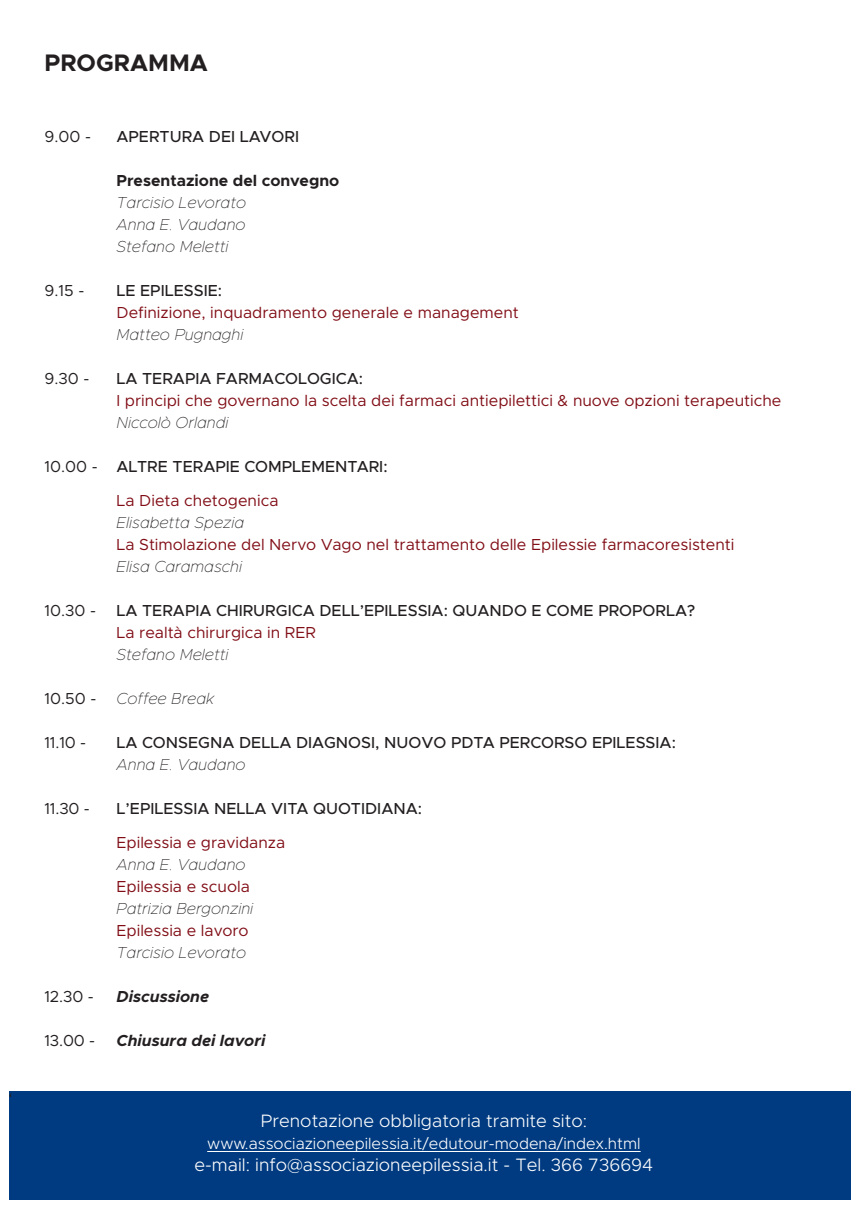
<style>
.page{position:relative;width:859px;height:1208px;background:#fff}
.page>*{position:absolute;margin:0;border:0;box-sizing:border-box;transform-origin:0 0}
.t1{font:700 24px "Metropolis";color:#231f20}
.t2{font:300 18px "Metropolis";color:#fff}
.t3{font:16px "Metropolis";color:#810d16}
.t4{font:500 16px/34px "Metropolis";color:#231f20}
.t5{font:italic 100 16px/22px "Metropolis";color:#231f20;text-align:justify}
.t6{font:300 16px "Metropolis";color:#fff}
.t7{font:16px "Metropolis";letter-spacing:-.01em;color:#231f20}
.t8{font:italic 700 16px "Metropolis";color:#231f20}
.t9{font:700 16px "Metropolis";color:#231f20}
.s1{font-weight:400}
.s2{font-weight:400;color:#810d16}
</style>
<div class="page">
<div style="left:9px;top:1091px;width:841px;height:108px;background:#003b81"></div>
<hr style="left:207px;top:1151px;width:434px;height:1px;background:#fff">
<p class="t7" style="left:9px;top:1088px;width:6px">‘</p>
<h1 class="t1" style="left:45px;top:47px;width:165px">PROGRAMMA</h1>
<p class="t7" style="left:45px;top:126px;width:48px">9.00 -</p>
<p class="t4" style="left:117px;top:119px;width:184px">APERTURA DEI LAVORI</p>
<p class="t9" style="left:117px;top:170px;width:224px">Presentazione del convegno</p>
<p class="t5" style="left:117px;top:191px;width:131px">Tarcisio Levorato Anna E. Vaudano Stefano Meletti</p>
<p class="t7" style="left:45px;top:280px;width:41px">9.15 -</p>
<p class="t4" style="left:117px;top:273px;width:107px">LE EPILESSIE:</p>
<p class="t3" style="left:117px;top:302px;width:404px">Definizione, inquadramento generale e management</p>
<p class="t5" style="left:117px;top:323px;width:128px">Matteo Pugnaghi</p>
<p class="t7" style="left:45px;top:368px;width:46px">9.30 -</p>
<p class="t4" style="left:117px;top:361px;width:248px">LA TERAPIA FARMACOLOGICA:</p>
<p class="t3" style="left:117px;top:390px;width:666px">I principi che governano la scelta dei farmaci antiepilettici &amp; nuove opzioni terapeutiche</p>
<p class="t5" style="left:117px;top:411px;width:113px">Niccolò Orlandi</p>
<p class="t4" style="left:117px;top:449px;width:273px;text-indent:-72px"><span class="s1">10.00 -</span> ALTRE TERAPIE COMPLEMENTARI:<br><span class="s2">La Dieta chetogenica</span></p>
<p class="t5" style="left:117px;top:511px;width:129px">Elisabetta Spezia</p>
<p class="t3" style="left:117px;top:534px;width:619px">La Stimolazione del Nervo Vago nel trattamento delle Epilessie farmacoresistenti</p>
<p class="t5" style="left:117px;top:555px;width:127px">Elisa Caramaschi</p>
<p class="t7" style="left:45px;top:600px;width:53px">10.30 -</p>
<p class="t4" style="left:117px;top:593px;width:580px">LA TERAPIA CHIRURGICA DELL’EPILESSIA: QUANDO E COME PROPORLA?</p>
<p class="t3" style="left:117px;top:622px;width:201px">La realtà chirurgica in RER</p>
<p class="t5" style="left:117px;top:643px;width:114px">Stefano Meletti</p>
<p class="t7" style="left:45px;top:688px;width:53px">10.50 -</p>
<p class="t5" style="left:117px;top:687px;width:99px">Coffee Break</p>
<p class="t7" style="left:45px;top:732px;width:43px">11.10 -</p>
<p class="t4" style="left:117px;top:725px;width:561px">LA CONSEGNA DELLA DIAGNOSI, NUOVO PDTA PERCORSO EPILESSIA:</p>
<p class="t5" style="left:117px;top:753px;width:131px">Anna E. Vaudano</p>
<p class="t7" style="left:45px;top:798px;width:47px">11.30 -</p>
<p class="t4" style="left:117px;top:791px;width:307px">L’EPILESSIA NELLA VITA QUOTIDIANA:</p>
<p class="t3" style="left:117px;top:832px;width:170px">Epilessia e gravidanza</p>
<p class="t5" style="left:117px;top:853px;width:131px">Anna E. Vaudano</p>
<p class="t3" style="left:117px;top:876px;width:135px">Epilessia e scuola</p>
<p class="t5" style="left:117px;top:897px;width:138px">Patrizia Bergonzini</p>
<p class="t3" style="left:117px;top:920px;width:134px">Epilessia e lavoro</p>
<p class="t5" style="left:117px;top:941px;width:131px">Tarcisio Levorato</p>
<p class="t7" style="left:45px;top:986px;width:51px">12.30 -</p>
<p class="t8" style="left:117px;top:986px;width:94px">Discussione</p>
<p class="t7" style="left:45px;top:1030px;width:52px">13.00 -</p>
<p class="t8" style="left:117px;top:1030px;width:151px">Chiusura dei lavori</p>
<p class="t2" style="left:261px;top:1110px;width:328px">Prenotazione obbligatoria tramite sito:</p>
<p class="t6" style="left:207px;top:1134px;width:435px">www.associazioneepilessia.it/edutour-modena/index.html</p>
<p class="t2" style="left:195px;top:1154px;width:460px">e-mail: info@associazioneepilessia.it - Tel. 366 736694</p>
</div>
